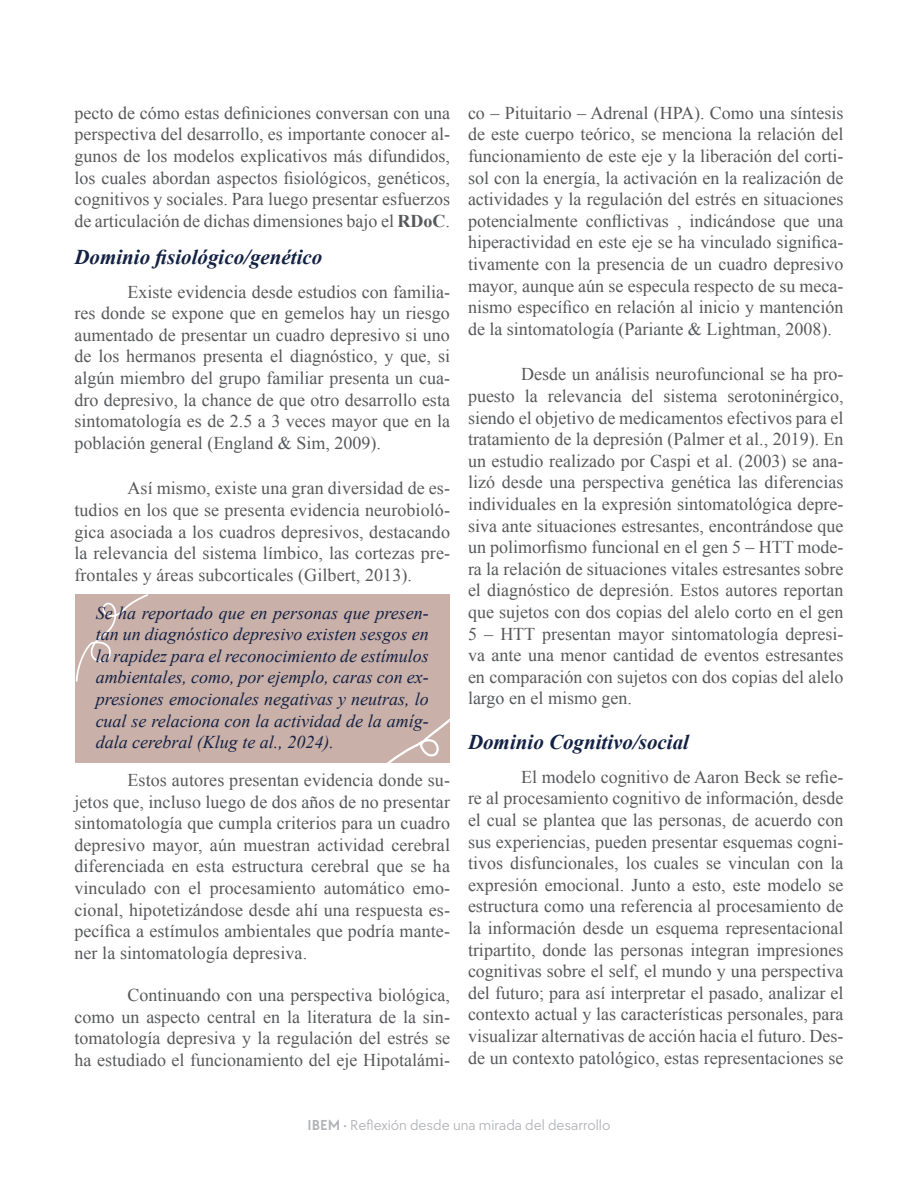
<style>
.page{position:relative;width:918px;height:1188px;background:#fff}
.page>*{position:absolute;margin:0;border:0;box-sizing:border-box;transform-origin:0 0}
.Intro_o_Highlights{font:italic 700 21px "Times New Roman";color:#132143}
.Cuerpo_de_texto{font:18px/21.6px "Times New Roman";color:#57585a;text-align:justify}
.Destacado_cuerpo_de_texto{font:italic 18px/21.6px "Times New Roman";color:#132143;text-align:justify}
.t1{font:15px "TT Chocolates";color:#b2b3b7}
.s1{font-weight:700}
.s2{font-weight:600}
</style>
<div class="page">
<div style="left:76px;top:594px;width:374px;height:168px;background:#c9b0a9"></div>
<svg style="left:76px;top:594px;width:72px;height:88px"></svg>
<svg style="left:388px;top:718px;width:62px;height:44px"></svg>
<p class="Cuerpo_de_texto" style="left:74px;top:102px;width:377px">pecto de cómo estas definiciones conversan con una perspectiva del desarrollo, es importante conocer al&shy;gunos de los modelos explicativos más difundidos, los cuales abordan aspectos fisiológicos, genéticos, cognitivos y sociales. Para luego presentar esfuerzos de articulación de dichas dimensiones bajo el <span class="s1">RDoC</span>.</p>
<p class="Intro_o_Highlights" style="left:74px;top:242px;width:249px">Dominio fisiológico/genético</p>
<p class="Cuerpo_de_texto" style="left:74px;top:280px;width:377px;text-indent:53px">Existe evidencia desde estudios con familia&shy;res donde se expone que en gemelos hay un riesgo aumentado de presentar un cuadro depresivo si uno de los hermanos presenta el diagnóstico, y que, si algún miembro del grupo familiar presenta un cua&shy;dro depresivo, la chance de que otro desarrollo esta sintomatología es de 2.5 a 3 veces mayor que en la población general (England &amp; Sim, 2009).</p>
<p class="Cuerpo_de_texto" style="left:74px;top:477px;width:377px;text-indent:53px">Así mismo, existe una gran diversidad de es&shy;tudios en los que se presenta evidencia neurobioló&shy;gica asociada a los cuadros depresivos, destacando la relevancia del sistema límbico, las cortezas pre&shy;frontales y áreas subcorticales (Gilbert, 2013).</p>
<p class="Destacado_cuerpo_de_texto" style="left:96px;top:601px;width:335px">Se ha reportado que en personas que presen&shy;tan un diagnóstico depresivo existen sesgos en la rapidez para el reconocimiento de estímulos ambientales, como, por ejemplo, caras con ex&shy;presiones emocionales negativas y neutras, lo cual se relaciona con la actividad de la amíg&shy;dala cerebral (Klug te al., 2024).</p>
<p class="Cuerpo_de_texto" style="left:74px;top:769px;width:377px;text-indent:53px">Estos autores presentan evidencia donde su&shy;jetos que, incluso luego de dos años de no presentar sintomatología que cumpla criterios para un cuadro depresivo mayor, aún muestran actividad cerebral diferenciada en esta estructura cerebral que se ha vinculado con el procesamiento automático emo&shy;cional, hipotetizándose desde ahí una respuesta es&shy;pecífica a estímulos ambientales que podría mante&shy;ner la sintomatología depresiva.</p>
<p class="Cuerpo_de_texto" style="left:74px;top:984px;width:377px;text-indent:53px">Continuando con una perspectiva biológica, como un aspecto central en la literatura de la sin&shy;tomatología depresiva y la regulación del estrés se ha estudiado el funcionamiento del eje Hipotalámi-</p>
<p class="Cuerpo_de_texto" style="left:468px;top:102px;width:377px">co – Pituitario – Adrenal (HPA). Como una síntesis de este cuerpo teórico, se menciona la relación del funcionamiento de este eje y la liberación del corti&shy;sol con la energía, la activación en la realización de actividades y la regulación del estrés en situaciones potencialmente conflictivas , indicándose que una hiperactividad en este eje se ha vinculado significa&shy;tivamente con la presencia de un cuadro depresivo mayor, aunque aún se especula respecto de su meca&shy;nismo específico en relación al inicio y mantención de la sintomatología (Pariante &amp; Lightman, 2008).</p>
<p class="Cuerpo_de_texto" style="left:468px;top:363px;width:377px;text-indent:53px">Desde un análisis neurofuncional se ha pro&shy;puesto la relevancia del sistema serotoninérgico, siendo el objetivo de medicamentos efectivos para el tratamiento de la depresión (Palmer et al., 2019). En un estudio realizado por Caspi et al. (2003) se ana&shy;lizó desde una perspectiva genética las diferencias individuales en la expresión sintomatológica depre&shy;siva ante situaciones estresantes, encontrándose que un polimorfismo funcional en el gen 5 – HTT mode&shy;ra la relación de situaciones vitales estresantes sobre el diagnóstico de depresión. Estos autores reportan que sujetos con dos copias del alelo corto en el gen 5 – HTT presentan mayor sintomatología depresi&shy;va ante una menor cantidad de eventos estresantes en comparación con sujetos con dos copias del alelo largo en el mismo gen.</p>
<p class="Intro_o_Highlights" style="left:468px;top:728px;width:223px">Dominio Cognitivo/social</p>
<p class="Cuerpo_de_texto" style="left:468px;top:766px;width:377px;text-indent:53px">El modelo cognitivo de Aaron Beck se refie&shy;re al procesamiento cognitivo de información, desde el cual se plantea que las personas, de acuerdo con sus experiencias, pueden presentar esquemas cogni&shy;tivos disfuncionales, los cuales se vinculan con la expresión emocional. Junto a esto, este modelo se estructura como una referencia al procesamiento de la información desde un esquema representacional tripartito, donde las personas integran impresiones cognitivas sobre el self, el mundo y una perspectiva del futuro; para así interpretar el pasado, analizar el contexto actual y las características personales, para visualizar alternativas de acción hacia el futuro. Des&shy;de un contexto patológico, estas representaciones se</p>
<p class="t1" style="left:308px;top:1115px;width:304px"><span class="s2">IBEM ·</span> Reflexión desde una mirada del desarrollo</p>
</div>
